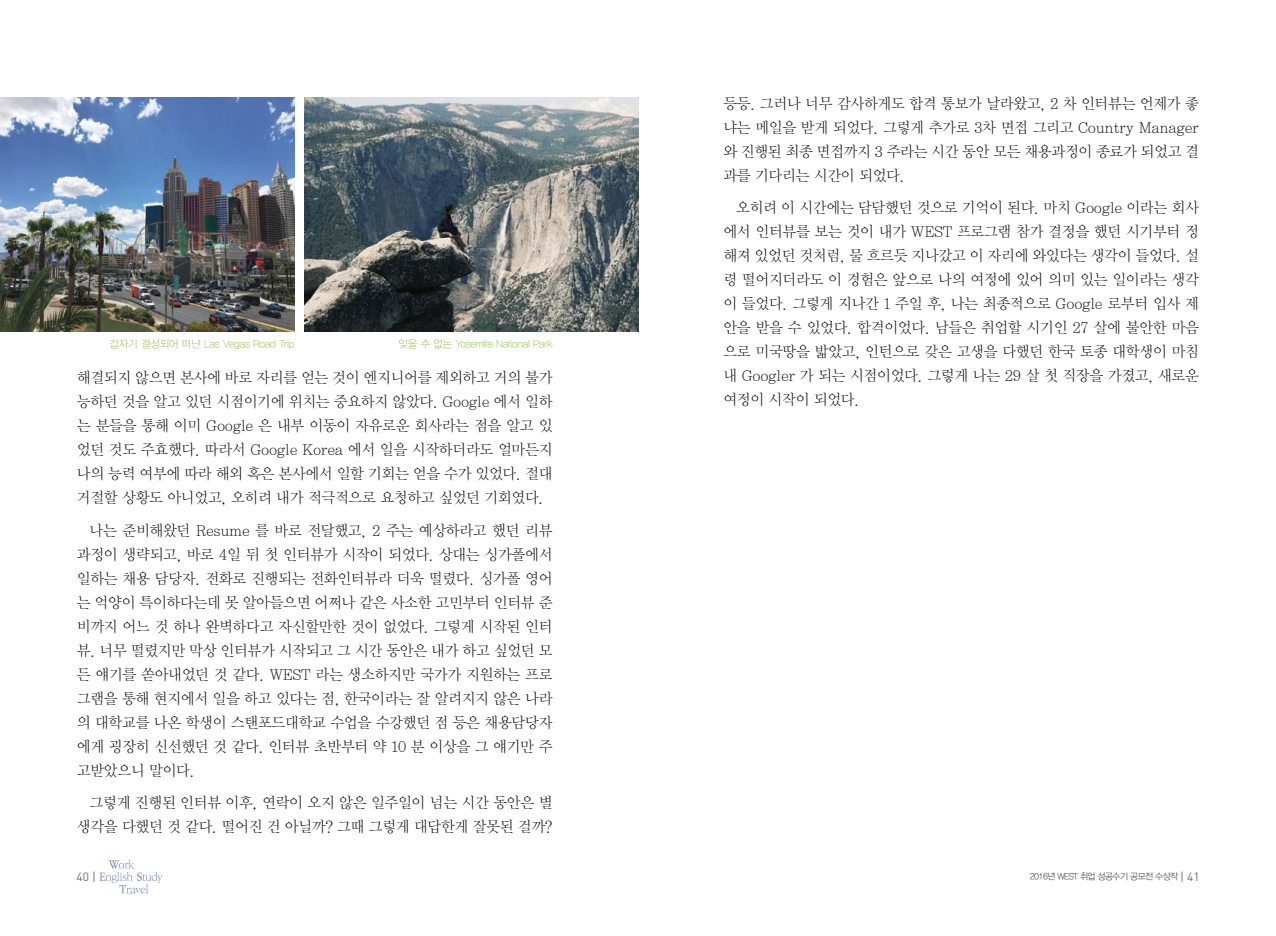
<style>
.page{position:relative;width:1276px;height:936px;background:#fff}
.page>*{position:absolute;margin:0;border:0;box-sizing:border-box;transform-origin:0 0}
.t1{font:15px/24px "Y Mj O11";letter-spacing:-.07em;color:#000;text-align:justify}
.t2{font:12px "DIN";color:#6d6e71}
.t3{font:10.5px "YDIYGO310";letter-spacing:-.01em;color:#8db83f}
.t4{font:9px "YDIYGO320";letter-spacing:-.06em;color:#58595b}
.s1{font-family:"DIN";font-size:12px;color:#6d6e71}
</style>
<div class="page">
<svg style="left:99px;top:859px;width:64px;height:34px"></svg>
<img style="left:0;top:98px;width:294px;height:233px">
<img style="left:305px;top:98px;width:333px;height:233px">
<p class="t3" style="left:109px;top:338px;width:187px">갑자기 결성되어 떠난 Las Vegas Road Trip</p>
<p class="t3" style="left:398px;top:338px;width:156px">잊을 수 없는 Yosemite National Park</p>
<p class="t1" style="left:77px;top:365px;width:478px">해결되지 않으면 본사에 바로 자리를 얻는 것이 엔지니어를 제외하고 거의 불가 능하던 것을 알고 있던 시점이기에 위치는 중요하지 않았다. Google 에서 일하 는 분들을 통해 이미 Google 은 내부 이동이 자유로운 회사라는 점을 알고 있 었던 것도 주효했다. 따라서 Google Korea 에서 일을 시작하더라도 얼마든지 나의 능력 여부에 따라 해외 혹은 본사에서 일할 기회는 얻을 수가 있었다. 절대 거절할 상황도 아니었고, 오히려 내가 적극적으로 요청하고 싶었던 기회였다.</p>
<p class="t1" style="left:77px;top:518px;width:478px;text-indent:13px">나는 준비해왔던 Resume 를 바로 전달했고, 2 주는 예상하라고 했던 리뷰 과정이 생략되고, 바로 4일 뒤 첫 인터뷰가 시작이 되었다. 상대는 싱가폴에서 일하는 채용 담당자. 전화로 진행되는 전화인터뷰라 더욱 떨렸다. 싱가폴 영어 는 억양이 특이하다는데 못 알아들으면 어쩌나 같은 사소한 고민부터 인터뷰 준 비까지 어느 것 하나 완벽하다고 자신할만한 것이 없었다. 그렇게 시작된 인터 뷰. 너무 떨렸지만 막상 인터뷰가 시작되고 그 시간 동안은 내가 하고 싶었던 모 든 얘기를 쏟아내었던 것 같다. WEST 라는 생소하지만 국가가 지원하는 프로 그램을 통해 현지에서 일을 하고 있다는 점, 한국이라는 잘 알려지지 않은 나라 의 대학교를 나온 학생이 스탠포드대학교 수업을 수강했던 점 등은 채용담당자 에게 굉장히 신선했던 것 같다. 인터뷰 초반부터 약 10 분 이상을 그 얘기만 주 고받았으니 말이다.</p>
<p class="t1" style="left:77px;top:790px;width:478px;text-align:right">그렇게 진행된 인터뷰 이후, 연락이 오지 않은 일주일이 넘는 시간 동안은 별 생각을 다했던 것 같다. 떨어진 건 아닐까? 그때 그렇게 대답한게 잘못된 걸까?</p>
<p class="t1" style="left:723px;top:91px;width:478px">등등. 그러나 너무 감사하게도 합격 통보가 날라왔고, 2 차 인터뷰는 언제가 좋 냐는 메일을 받게 되었다. 그렇게 추가로 3차 면접 그리고 Country Manager 와 진행된 최종 면접까지 3 주라는 시간 동안 모든 채용과정이 종료가 되었고 결 과를 기다리는 시간이 되었다.</p>
<p class="t1" style="left:723px;top:196px;width:478px;text-indent:13px">오히려 이 시간에는 담담했던 것으로 기억이 된다. 마치 Google 이라는 회사 에서 인터뷰를 보는 것이 내가 WEST 프로그램 참가 결정을 했던 시기부터 정 해져 있었던 것처럼, 물 흐르듯 지나갔고 이 자리에 와있다는 생각이 들었다. 설 령 떨어지더라도 이 경험은 앞으로 나의 여정에 있어 의미 있는 일이라는 생각 이 들었다. 그렇게 지나간 1 주일 후, 나는 최종적으로 Google 로부터 입사 제 안을 받을 수 있었다. 합격이었다. 남들은 취업할 시기인 27 살에 불안한 마음 으로 미국땅을 밟았고, 인턴으로 갖은 고생을 다했던 한국 토종 대학생이 마침 내 Googler 가 되는 시점이었다. 그렇게 나는 29 살 첫 직장을 가졌고, 새로운 여정이 시작이 되었다.</p>
<p class="t2" style="left:77px;top:869px;width:21px">40 |</p>
<p class="t4" style="left:1030px;top:871px;width:171px">2016년 WEST 취업 성공수기 공모전 수상작 <span class="s1">| 41</span></p>
</div>
